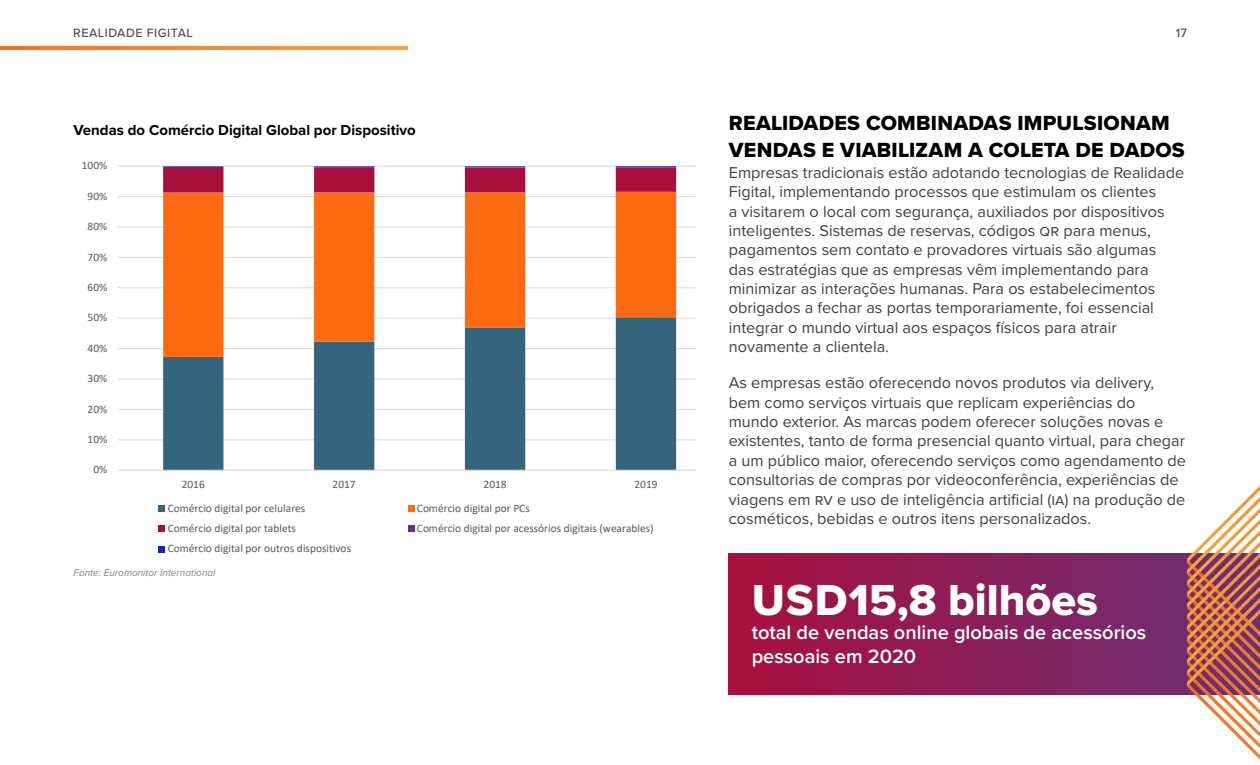
<style>
.page{position:relative;width:1260px;height:765px;background:#fff}
.page>*{position:absolute;margin:0;border:0;box-sizing:border-box;transform-origin:0 0}
.t1{font:45px "Proxima Nova Extrabld";color:#fff}
.t2{font:21.25px/26.2px "Proxima Nova Extrabld";letter-spacing:.01em;color:#000}
.t3{font:600 20px/23.8px "Proxima Nova";color:#fff}
.t4{font:16.25px/19.4px "Proxima Nova";color:#414042}
.t5{font:700 15px "Proxima Nova";color:#000}
.t6{font:500 12.5px "Proxima Nova";letter-spacing:.04em;color:#4d4d4d}
.t7{font:11.38px "Calibri";color:#595959}
.t8{font:italic 10px "Proxima Nova";color:#828282}
</style>
<div class="page">
<svg style="left:0;top:47px;width:407px;height:2px"></svg>
<svg style="left:729px;top:553px;width:458px;height:142px;background:#8c1d55"></svg>
<svg style="left:1187px;top:486px;width:73px;height:274px"></svg>
<hr style="left:118px;top:439px;width:577px;height:1px;background:#d9d9d9">
<hr style="left:118px;top:409px;width:577px;height:1px;background:#d9d9d9">
<hr style="left:118px;top:379px;width:577px;height:1px;background:#d9d9d9">
<hr style="left:118px;top:348px;width:577px;height:1px;background:#d9d9d9">
<hr style="left:118px;top:318px;width:577px;height:1px;background:#d9d9d9">
<hr style="left:118px;top:287px;width:577px;height:1px;background:#d9d9d9">
<hr style="left:118px;top:257px;width:577px;height:1px;background:#d9d9d9">
<hr style="left:118px;top:227px;width:577px;height:1px;background:#d9d9d9">
<hr style="left:118px;top:196px;width:577px;height:1px;background:#d9d9d9">
<hr style="left:118px;top:166px;width:577px;height:1px;background:#d9d9d9">
<svg style="left:163px;top:357px;width:513px;height:113px"></svg>
<svg style="left:163px;top:192px;width:513px;height:165px"></svg>
<svg style="left:163px;top:167px;width:513px;height:25px"></svg>
<hr style="left:314px;top:167px;width:60px;height:1px;background:#683177">
<hr style="left:163px;top:167px;width:60px;height:1px;background:#683177">
<hr style="left:465px;top:167px;width:60px;height:1px;background:#683177">
<hr style="left:616px;top:167px;width:60px;height:1px;background:#683177">
<hr style="left:616px;top:166px;width:60px;height:1px;background:#1724a9">
<hr style="left:465px;top:166px;width:60px;height:1px;background:#1724a9">
<hr style="left:314px;top:166px;width:60px;height:1px;background:#1724a9">
<hr style="left:163px;top:166px;width:60px;height:1px;background:#1724a9">
<hr style="left:118px;top:470px;width:577px;height:1px;background:#d9d9d9">
<div style="left:159px;top:505px;width:6px;height:7px;background:#35647d"></div>
<div style="left:408px;top:505px;width:6px;height:7px;background:#ff6a13"></div>
<svg style="left:159px;top:526px;width:6px;height:6px"></svg>
<svg style="left:408px;top:526px;width:6px;height:6px"></svg>
<svg style="left:159px;top:546px;width:6px;height:6px"></svg>
<p class="t6" style="left:73px;top:25px;width:121px">REALIDADE FIGITAL</p>
<p class="t6" style="left:1176px;top:25px;width:13px">17</p>
<p class="t5" style="left:74px;top:121px;width:344px">Vendas do Comércio Digital Global por Dispositivo</p>
<p class="t7" style="left:82px;top:158px;width:27px">100%</p>
<p class="t7" style="left:88px;top:188px;width:21px">90%</p>
<p class="t7" style="left:88px;top:219px;width:21px">80%</p>
<p class="t7" style="left:88px;top:249px;width:21px">70%</p>
<p class="t7" style="left:88px;top:279px;width:21px">60%</p>
<p class="t7" style="left:88px;top:310px;width:21px">50%</p>
<p class="t7" style="left:88px;top:340px;width:21px">40%</p>
<p class="t7" style="left:88px;top:371px;width:21px">30%</p>
<p class="t7" style="left:88px;top:401px;width:21px">20%</p>
<p class="t7" style="left:88px;top:431px;width:21px">10%</p>
<p class="t7" style="left:93px;top:462px;width:15px">0%</p>
<p class="t7" style="left:182px;top:477px;width:25px">2016</p>
<p class="t7" style="left:333px;top:477px;width:25px">2017</p>
<p class="t7" style="left:484px;top:477px;width:25px">2018</p>
<p class="t7" style="left:634px;top:477px;width:25px">2019</p>
<p class="t7" style="left:168px;top:500px;width:139px">Comércio digital por celulares</p>
<p class="t7" style="left:417px;top:500px;width:114px">Comércio digital por PCs</p>
<p class="t7" style="left:168px;top:520px;width:130px">Comércio digital por tablets</p>
<p class="t7" style="left:417px;top:520px;width:238px">Comércio digital por acessórios digitais (wearables)</p>
<p class="t7" style="left:168px;top:541px;width:185px">Comércio digital por outros dispositivos</p>
<p class="t8" style="left:74px;top:566px;width:143px">Fonte: Euromonitor International</p>
<h2 class="t2" style="left:729px;top:111px;width:457px">REALIDADES COMBINADAS IMPULSIONAM<br>VENDAS E VIABILIZAM A COLETA DE DADOS</h2>
<p class="t4" style="left:729px;top:162px;width:457px">Empresas tradicionais estão adotando tecnologias de Realidade Figital, implementando processos que estimulam os clientes<br>a visitarem o local com segurança, auxiliados por dispositivos inteligentes. Sistemas de reservas, códigos QR para menus, pagamentos sem contato e provadores virtuais são algumas das estratégias que as empresas vêm implementando para minimizar as interações humanas. Para os estabelecimentos obrigados a fechar as portas temporariamente, foi essencial integrar o mundo virtual aos espaços físicos para atrair novamente a clientela.</p>
<p class="t4" style="left:729px;top:373px;width:459px">As empresas estão oferecendo novos produtos via delivery, bem como serviços virtuais que replicam experiências do mundo exterior. As marcas podem oferecer soluções novas e existentes, tanto de forma presencial quanto virtual, para chegar a um público maior, oferecendo serviços como agendamento de consultorias de compras por videoconferência, experiências de viagens em RV e uso de inteligência artificial (IA) na produção de cosméticos, bebidas e outros itens personalizados.</p>
<h1 class="t1" style="left:752px;top:573px;width:348px">USD15,8 bilhões</h1>
<p class="t3" style="left:752px;top:620px;width:396px">total de vendas online globais de acessórios pessoais em 2020</p>
</div>
